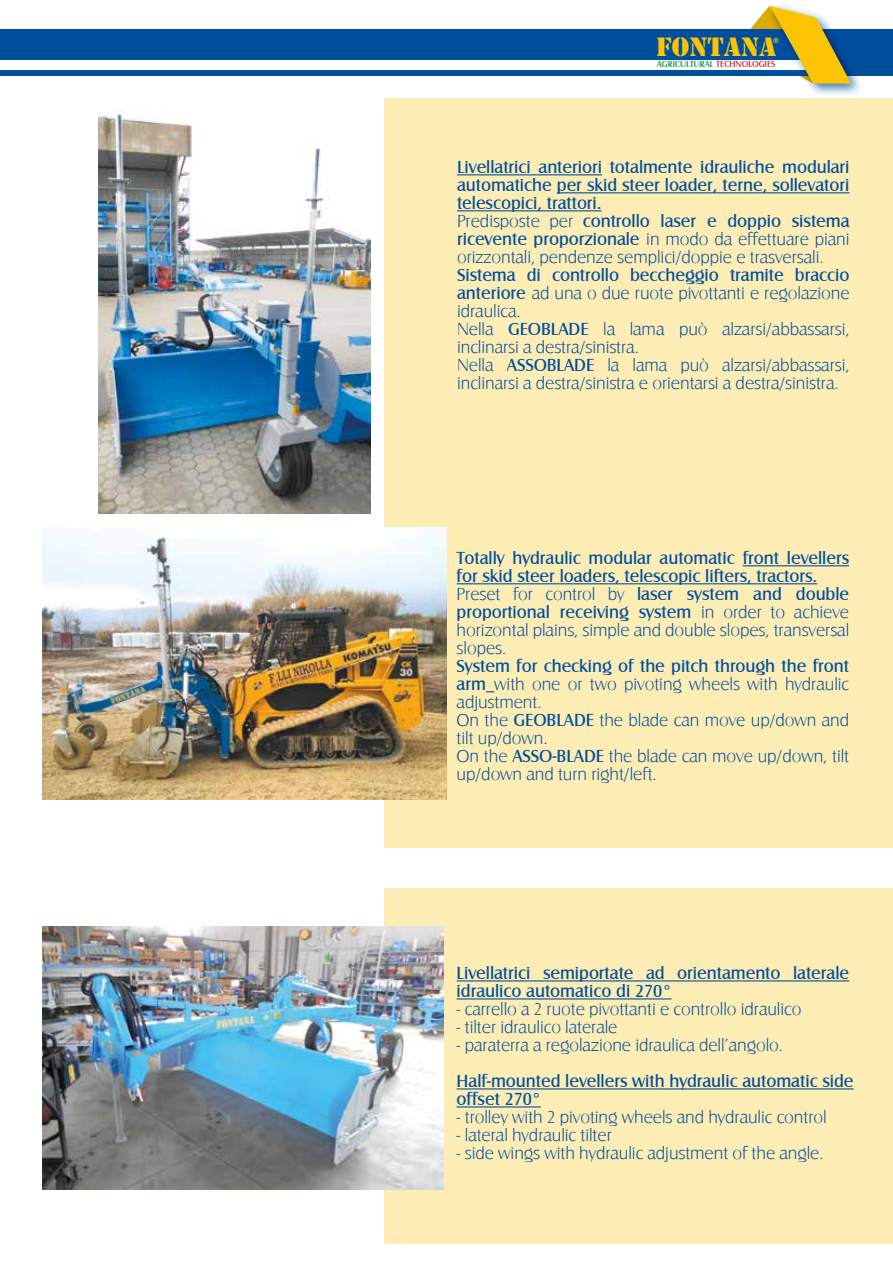
<style>
.page{position:relative;width:893px;height:1263px;background:#fff}
.page>*{position:absolute;margin:0;border:0;box-sizing:border-box;transform-origin:0 0}
.t1{font:27.45px "Stencil";color:#fbc504}
.t2{font:18px/18px "Castle T Ligh";letter-spacing:-.005em;color:#004f9f}
.t3{font:18px/18px "Castle T";letter-spacing:-.005em;color:#004f9f}
.t4{font:9.15px "Castle T";color:#019039}
.t5{font:700 7.2px "Arial";color:#fbc504}
.s1{color:#d41120}
.s2{font-family:"Castle T Ligh"}
.s3{font-family:"Castle T"}
</style>
<div class="page">
<div style="left:385px;top:98px;width:508px;height:749px;background:#fdedb4"></div>
<hr style="left:457px;top:174px;width:145px;height:1px;background:#004f9f">
<hr style="left:557px;top:192px;width:293px;height:1px;background:#004f9f">
<hr style="left:457px;top:210px;width:145px;height:1px;background:#004f9f">
<hr style="left:743px;top:565px;width:106px;height:1px;background:#004f9f">
<hr style="left:457px;top:583px;width:360px;height:1px;background:#004f9f">
<div style="left:385px;top:888px;width:508px;height:355px;background:#fdedb4"></div>
<hr style="left:457px;top:980px;width:392px;height:1px;background:#004f9f">
<hr style="left:457px;top:998px;width:214px;height:1px;background:#004f9f">
<hr style="left:457px;top:1088px;width:397px;height:1px;background:#004f9f">
<hr style="left:457px;top:1106px;width:84px;height:1px;background:#004f9f">
<div style="left:0;top:29px;width:893px;height:47px;background:#004f9f"></div>
<div style="left:0;top:60px;width:818px;height:9px;background:#fff"></div>
<img style="left:769px;top:5px;width:91px;height:90px">
<svg style="left:750px;top:6px;width:101px;height:78px"></svg>
<img style="left:98px;top:110px;width:272px;height:404px">
<img style="left:43px;top:528px;width:403px;height:272px">
<img style="left:43px;top:926px;width:400px;height:263px">
<h1 class="t1" style="left:656px;top:31px;width:122px">FONTANA</h1>
<p class="t5" style="left:774px;top:37px;width:7px">®</p>
<p class="t4" style="left:657px;top:58px;width:120px">AGRICULTURAL <span class="s1">TECHNOLOGIES</span></p>
<p class="t3" style="left:457px;top:158px;width:394px">Livellatrici anteriori totalmente idrauliche modulari automatiche per skid steer loader, terne, sollevatori telescopici, trattori.<br><span class="s2">Predisposte per</span> controllo laser e doppio sistema</p>
<p class="t2" style="left:457px;top:230px;width:394px"><span class="s3">ricevente proporzionale</span> in modo da effettuare piani orizzontali, pendenze semplici/doppie e trasversali.</p>
<p class="t3" style="left:457px;top:266px;width:394px">Sistema di controllo beccheggio tramite braccio</p>
<p class="t2" style="left:457px;top:284px;width:394px"><span class="s3">anteriore</span> ad una o due ruote pivottanti e regolazione idraulica.<br>Nella <span class="s3">GEOBLADE</span> la lama può alzarsi/abbassarsi, inclinarsi a destra/sinistra.<br>Nella <span class="s3">ASSOBLADE</span> la lama può alzarsi/abbassarsi, inclinarsi a destra/sinistra e orientarsi a destra/sinistra.</p>
<p class="t3" style="left:457px;top:548px;width:394px">Totally hydraulic modular automatic front levellers for skid steer loaders, telescopic lifters, tractors.<br><span class="s2">Preset for control by</span> laser system and double proportional receiving system <span class="s2">in order to achieve</span></p>
<p class="t2" style="left:457px;top:621px;width:394px">horizontal plains, simple and double slopes, transversal slopes.</p>
<p class="t3" style="left:457px;top:656px;width:394px">System for checking of the pitch through the front</p>
<p class="t2" style="left:457px;top:675px;width:394px"><span class="s3">arm</span> with one or two pivoting wheels with hydraulic adjustment.<br>On the <span class="s3">GEOBLADE</span> the blade can move up/down and tilt up/down.<br>On the <span class="s3">ASSO-BLADE</span> the blade can move up/down, tilt up/down and turn right/left.</p>
<p class="t3" style="left:457px;top:964px;width:394px">Livellatrici semiportate ad orientamento laterale idraulico automatico di 270°</p>
<p class="t2" style="left:457px;top:1000px;width:346px">- carrello a 2 ruote pivottanti e controllo idraulico</p>
<p class="t2" style="left:457px;top:1018px;width:162px">- tilter idraulico laterale</p>
<p class="t2" style="left:457px;top:1036px;width:328px">- paraterra a regolazione idraulica dell’angolo.</p>
<p class="t3" style="left:457px;top:1072px;width:398px">Half-mounted levellers with hydraulic automatic side offset 270°</p>
<p class="t2" style="left:457px;top:1108px;width:372px">- trolley with 2 pivoting wheels and hydraulic control</p>
<p class="t2" style="left:457px;top:1126px;width:157px">- lateral hydraulic tilter</p>
<p class="t2" style="left:457px;top:1144px;width:369px">- side wings with hydraulic adjustment of the angle.</p>
</div>
